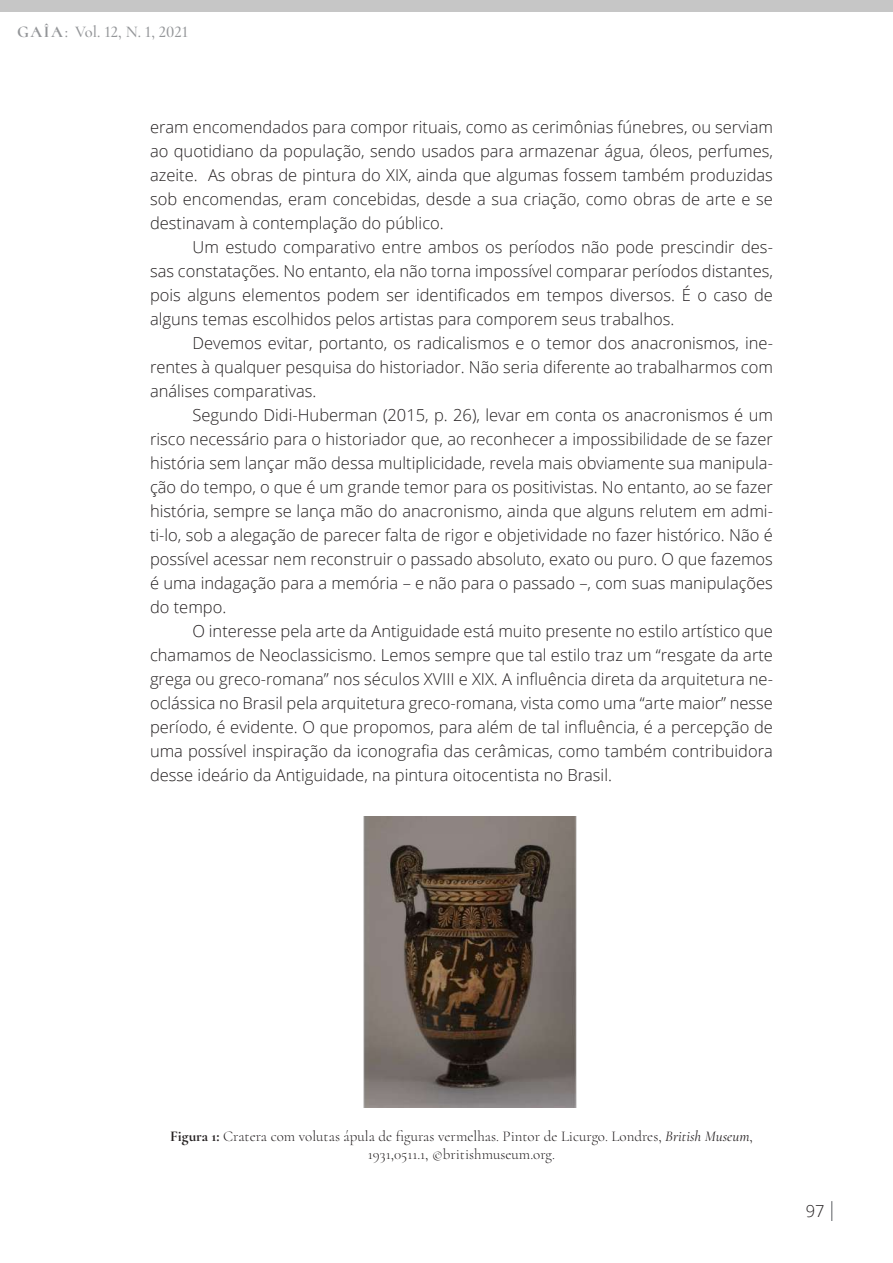
<style>
.page{position:relative;width:893px;height:1263px;background:#fff}
.page>*{position:absolute;margin:0;border:0;box-sizing:border-box;transform-origin:0 0}
.t1{font:300 16.5px/24px "Open Sans";color:#231f20;text-align:justify}
.t2{font:500 16.5px "Cormorant";color:#939598}
.t3{font:300 15px/18px "Cormorant";color:#231f20;text-align:center}
.s1{font-weight:700}
.s2{font-weight:400;font-style:italic}
</style>
<div class="page">
<div style="left:0;top:0;width:893px;height:11px;background:#c6c6c6"></div>
<svg style="left:831px;top:1201px;width:1px;height:20px"></svg>
<img style="left:363px;top:816px;width:214px;height:291px">
<p class="t2" style="left:17px;top:21px;width:173px"><span class="s1">GAÎA</span>: Vol. 12, N. 1, 2021</p>
<p class="t1" style="left:150px;top:114px;width:624px">eram encomendados para compor rituais, como as cerimônias fúnebres, ou serviam ao quotidiano da população, sendo usados para armazenar água, óleos, perfumes, azeite. As obras de pintura do XIX, ainda que algumas fossem também produzidas sob encomendas, eram concebidas, desde a sua criação, como obras de arte e se destinavam à contemplação do público.</p>
<p class="t1" style="left:150px;top:234px;width:624px;text-indent:43px">Um estudo comparativo entre ambos os períodos não pode prescindir des&shy;sas constatações. No entanto, ela não torna impossível comparar períodos distantes, pois alguns elementos podem ser identificados em tempos diversos. É o caso de alguns temas escolhidos pelos artistas para comporem seus trabalhos.</p>
<p class="t1" style="left:150px;top:330px;width:624px;text-indent:43px">Devemos evitar, portanto, os radicalismos e o temor dos anacronismos, ine&shy;rentes à qualquer pesquisa do historiador. Não seria diferente ao trabalharmos com análises comparativas.</p>
<p class="t1" style="left:150px;top:402px;width:624px;text-indent:43px">Segundo Didi-Huberman (2015, p. 26), levar em conta os anacronismos é um risco necessário para o historiador que, ao reconhecer a impossibilidade de se fazer história sem lançar mão dessa multiplicidade, revela mais obviamente sua manipula&shy;ção do tempo, o que é um grande temor para os positivistas. No entanto, ao se fazer história, sempre se lança mão do anacronismo, ainda que alguns relutem em admi&shy;ti-lo, sob a alegação de parecer falta de rigor e objetividade no fazer histórico. Não é possível acessar nem reconstruir o passado absoluto, exato ou puro. O que fazemos é uma indagação para a memória – e não para o passado –, com suas manipulações do tempo.</p>
<p class="t1" style="left:150px;top:618px;width:624px;text-indent:43px">O interesse pela arte da Antiguidade está muito presente no estilo artístico que chamamos de Neoclassicismo. Lemos sempre que tal estilo traz um “resgate da arte grega ou greco-romana” nos séculos XVIII e XIX. A influência direta da arquitetura ne&shy;oclássica no Brasil pela arquitetura greco-romana, vista como uma “arte maior” nesse período, é evidente. O que propomos, para além de tal influência, é a percepção de uma possível inspiração da iconografia das cerâmicas, como também contribuidora desse ideário da Antiguidade, na pintura oitocentista no Brasil.</p>
<p class="t3" style="left:170px;top:1127px;width:584px"><span class="s1">Figura 1:</span> Cratera com volutas ápula de figuras vermelhas. Pintor de Licurgo. Londres, <span class="s2">British Museum</span>,<br>1931,0511.1, ©britishmuseum.org.</p>
<p class="t1" style="left:806px;top:1198px;width:20px">97</p>
</div>
